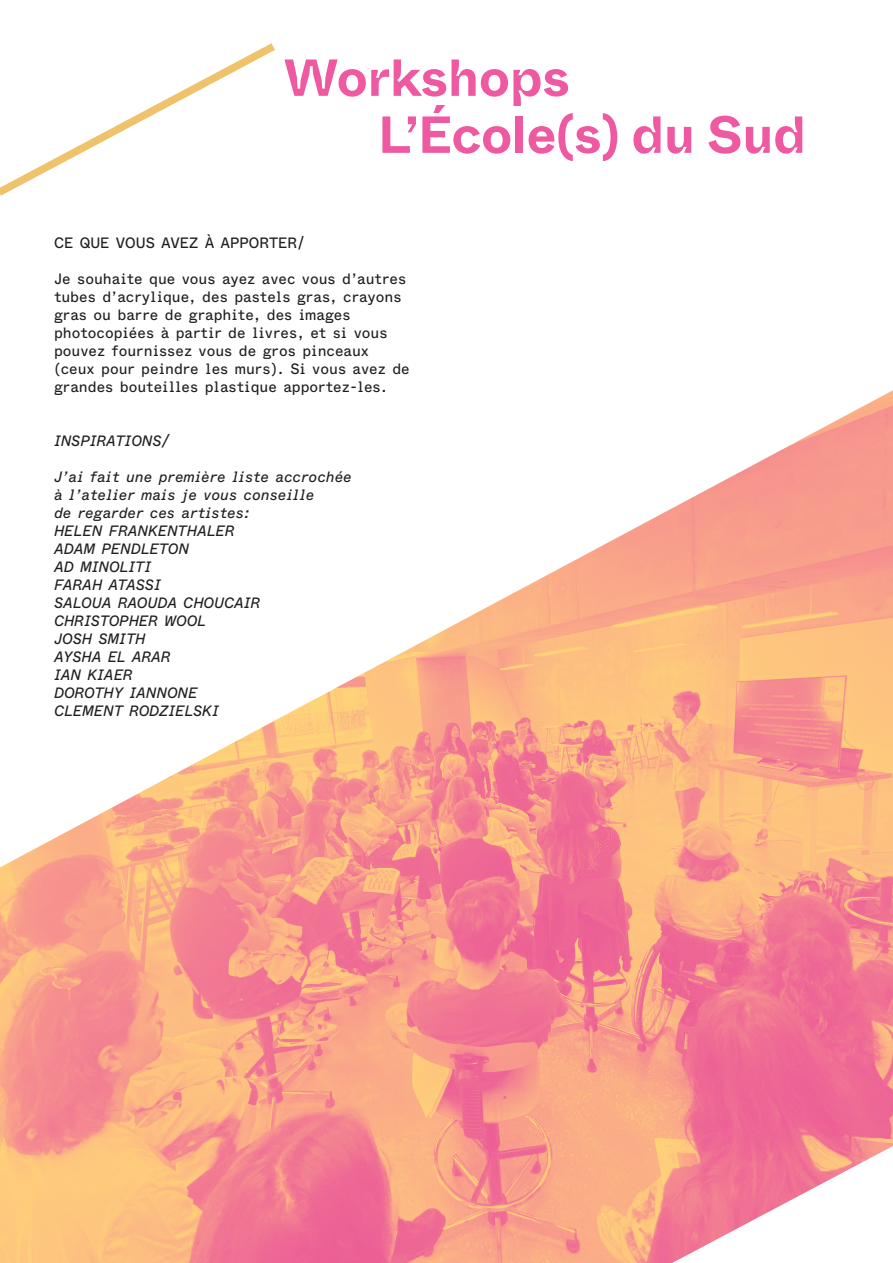
<style>
.page{position:relative;width:893px;height:1263px;background:#fff}
.page>*{position:absolute;margin:0;border:0;box-sizing:border-box;transform-origin:0 0}
.t1{font:700 51.9px "ABC Whyte Inktrap";color:#ef59a1}
.t2{font:15px/18px "ABC Whyte Semi Mono Regular";color:#231f20}
.t3{font:italic 15px/18px "ABC Whyte Semi Mono Regular";color:#231f20}
</style>
<div class="page">
<svg style="left:0;top:43px;width:275px;height:153px"></svg>
<img style="left:0;top:390px;width:893px;height:873px">
<p class="t1" style="left:284px;top:44px;width:288px">Workshops</p>
<p class="t1" style="left:378px;top:101px;width:429px">L’École(s) du Sud</p>
<p class="t2" style="left:54px;top:234px;width:252px">CE QUE VOUS AVEZ À APPORTER/</p>
<p class="t2" style="left:54px;top:270px;width:357px">Je souhaite que vous ayez avec vous d’autres tubes d’acrylique, des pastels gras, crayons gras ou barre de graphite, des images photocopiées à partir de livres, et si vous pouvez fournissez vous de gros pinceaux (ceux pour peindre les murs). Si vous avez de grandes bouteilles plastique apportez-les.</p>
<p class="t3" style="left:54px;top:432px;width:117px">INSPIRATIONS/</p>
<p class="t3" style="left:54px;top:468px;width:299px">J’ai fait une première liste accrochée à l’atelier mais je vous conseille<br>de regarder ces artistes:</p>
<p class="t3" style="left:54px;top:522px;width:182px">HELEN FRANKENTHALER</p>
<p class="t3" style="left:54px;top:540px;width:137px">ADAM PENDLETON</p>
<p class="t3" style="left:54px;top:558px;width:99px">AD MINOLITI</p>
<p class="t3" style="left:54px;top:576px;width:108px">FARAH ATASSI</p>
<p class="t3" style="left:54px;top:594px;width:208px">SALOUA RAOUDA CHOUCAIR</p>
<p class="t3" style="left:54px;top:612px;width:154px">CHRISTOPHER WOOL</p>
<p class="t3" style="left:54px;top:630px;width:93px">JOSH SMITH</p>
<p class="t3" style="left:54px;top:648px;width:118px">AYSHA EL ARAR</p>
<p class="t3" style="left:54px;top:666px;width:80px">IAN KIAER</p>
<p class="t3" style="left:54px;top:684px;width:145px">DOROTHY IANNONE</p>
<p class="t3" style="left:54px;top:702px;width:166px">CLEMENT RODZIELSKI</p>
</div>
